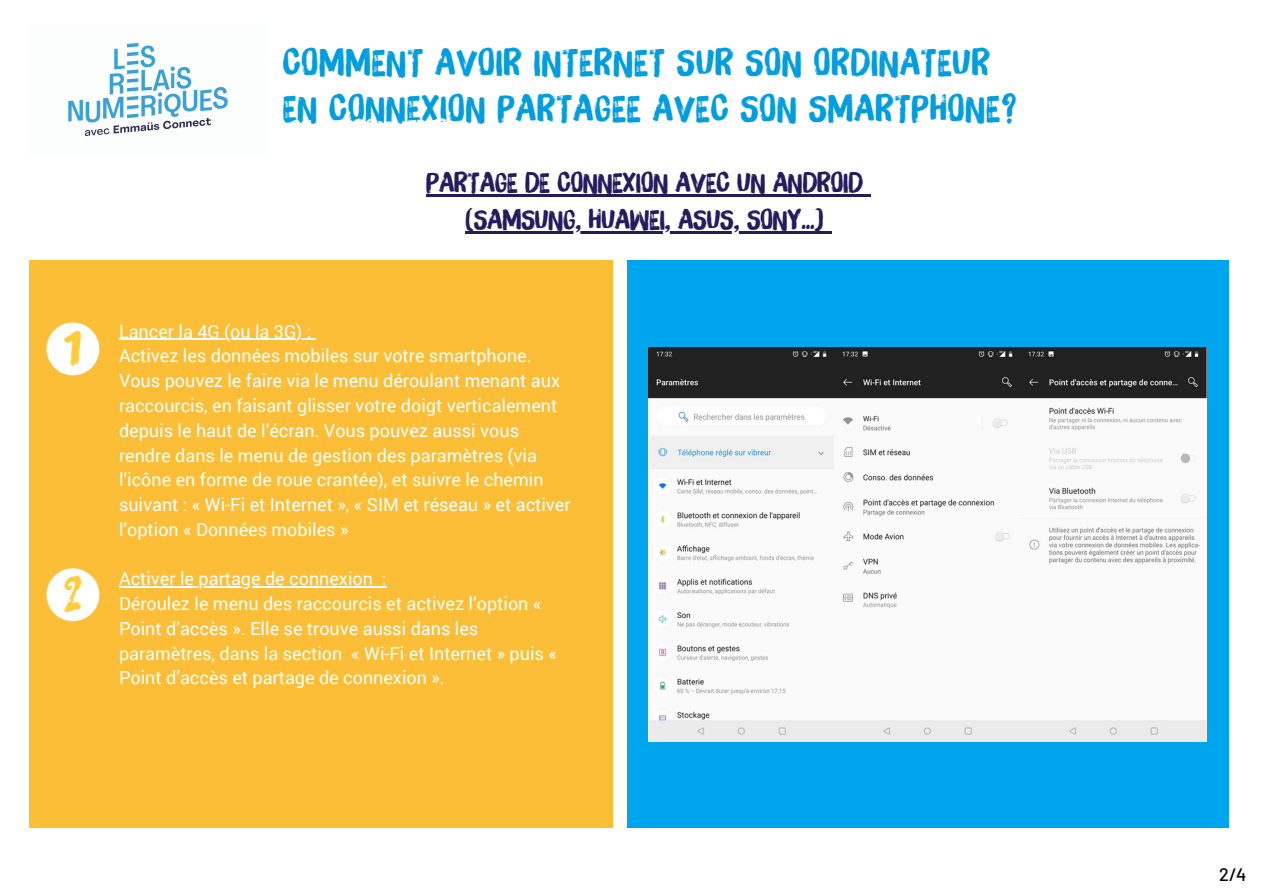
<style>
.page{position:relative;width:1263px;height:894px;background:#fff}
.page>*{position:absolute;margin:0;border:0;box-sizing:border-box;transform-origin:0 0}
.t1{font:47.25px "Brush Up";color:#fecc38}
.t2{font:36px "Brush Up";letter-spacing:.03em;color:#009ddf}
.t3{font:27px "Brush Up";color:#261c5d}
.t4{font:18px/24.8px "Roboto";color:#fff}
.t5{font:500 18px "Barlow";color:#000}
</style>
<div class="page">
<div style="left:29px;top:260px;width:584px;height:567px;background:#fcbe37"></div>
<div style="left:627px;top:260px;width:601px;height:567px;background:#00a6ed"></div>
<div style="left:47px;top:322px;width:52px;height:53px;background:#fff;border-radius:50%"></div>
<img style="left:648px;top:347px;width:558px;height:394px">
<div style="left:47px;top:568px;width:52px;height:53px;background:#fff;border-radius:50%"></div>
<hr style="left:426px;top:194px;width:437px;height:2px;background:#261c5d">
<svg style="left:863px;top:194px;width:8px;height:2px"></svg>
<hr style="left:466px;top:231px;width:358px;height:2px;background:#261c5d">
<svg style="left:824px;top:231px;width:7px;height:2px"></svg>
<hr style="left:119px;top:339px;width:193px;height:1px;background:#fff">
<hr style="left:119px;top:586px;width:268px;height:1px;background:#fff">
<img style="left:68px;top:43px;width:160px;height:94px">
<p class="t1" style="left:64px;top:325px;width:19px">1</p>
<p class="t1" style="left:63px;top:570px;width:20px">2</p>
<p class="t2" style="left:283px;top:46px;width:709px">COMMENT AVOIR INTERNET SUR SON ORDINATEUR</p>
<p class="t2" style="left:283px;top:92px;width:735px">EN CONNEXION PARTAGEE AVEC SON SMARTPHONE?</p>
<p class="t3" style="left:426px;top:170px;width:438px">PARTAGE DE CONNEXION AVEC UN ANDROID</p>
<p class="t3" style="left:466px;top:207px;width:359px">(SAMSUNG, HUAWEI, ASUS, SONY...)</p>
<p class="t4" style="left:119px;top:318px;width:194px">Lancer la 4G (ou la 3G) :</p>
<p class="t4" style="left:119px;top:343px;width:453px">Activez les données mobiles sur votre smartphone.<br>Vous pouvez le faire via le menu déroulant menant aux raccourcis, en faisant glisser votre doigt verticalement depuis le haut de l’écran. Vous pouvez aussi vous rendre dans le menu de gestion des paramètres (via l’icône en forme de roue crantée), et suivre le chemin suivant : « Wi-Fi et Internet », « SIM et réseau » et activer l’option « Données mobiles »</p>
<p class="t4" style="left:119px;top:565px;width:269px">Activer le partage de connexion :</p>
<p class="t4" style="left:119px;top:590px;width:439px">Déroulez le menu des raccourcis et activez l’option « Point d’accès ». Elle se trouve aussi dans les paramètres, dans la section « Wi-Fi et Internet » puis « Point d’accès et partage de connexion ».</p>
<p class="t5" style="left:1219px;top:863px;width:29px">2/4</p>
</div>
